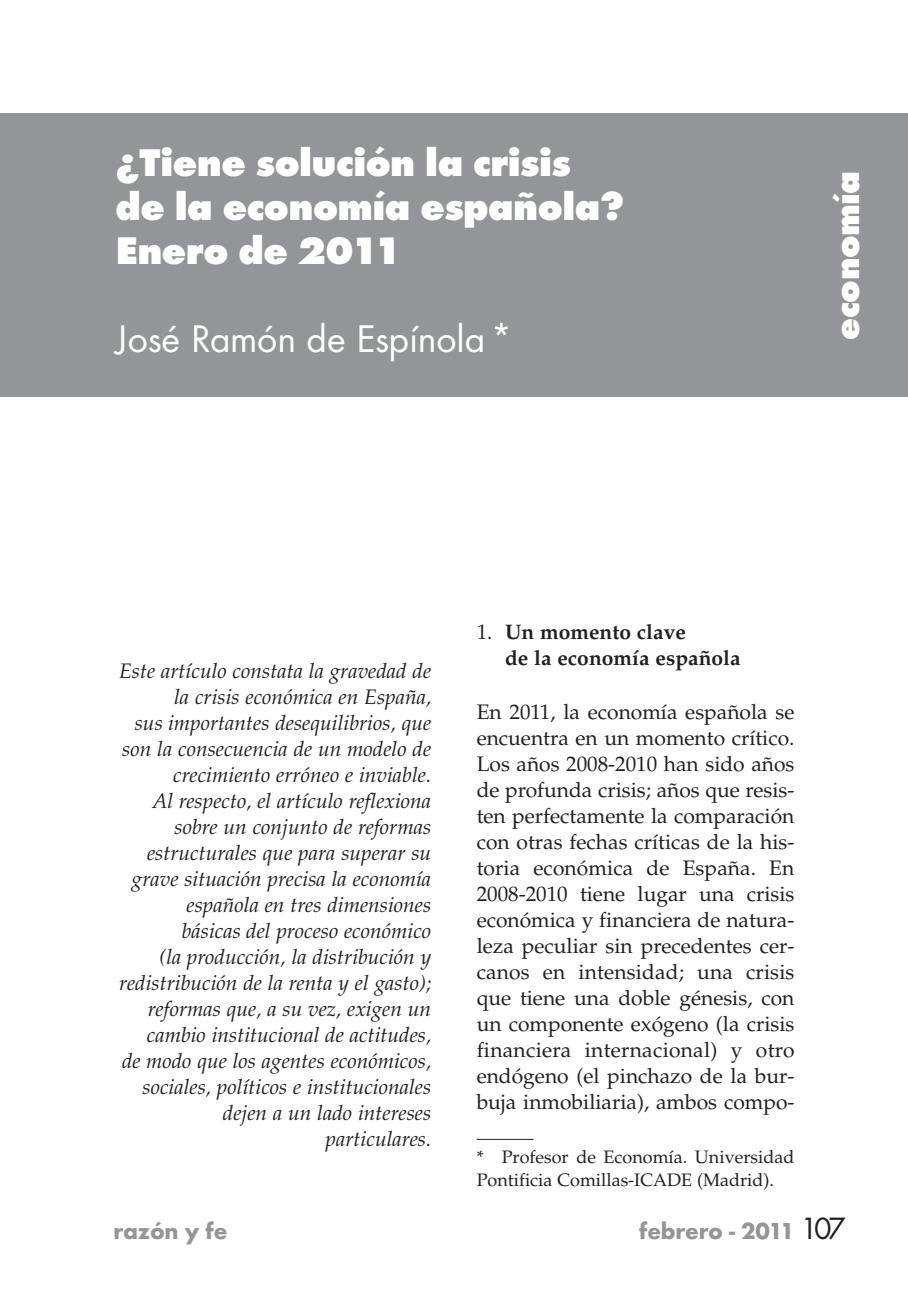
<style>
.page{position:relative;width:908px;height:1304px;background:#fff}
.page>*{position:absolute;margin:0;border:0;box-sizing:border-box;transform-origin:0 0}
.t1{font:800 40px/44px "Futura T";letter-spacing:-.015em;color:#fff}
.t2{font:40px "Futura T";letter-spacing:-.01em;color:#fff}
.t3{font:800 36px "Futura T";letter-spacing:-.015em;color:#fff}
.t4{font:700 24px "Futura T";letter-spacing:-.01em;color:#939598}
.t5{font:italic 21px/26px "Palatino";color:#231f20;text-align:right}
.t6{font:21px/26px "Palatino";color:#231f20;text-align:justify}
.t7{font:700 21px/26px "Palatino";color:#231f20}
.t8{font:18px/23px "Palatino";color:#231f20}
.s1{font-weight:400}
.s2{font-weight:400;font-size:32px;color:#231f20}
</style>
<div class="page">
<div style="left:0;top:113px;width:907px;height:284px;background:#939598"></div>
<hr style="left:476px;top:1139px;width:57px;height:1px;background:#231f20">
<h1 class="t1" style="left:115px;top:144px;width:510px">¿Tiene solución la crisis de la economía española?<br>Enero de 2011</h1>
<h1 class="t2" style="left:115px;top:323px;width:398px">José Ramón de Espínola*</h1>
<h2 class="t3" style="left:832px;top:340px;width:170px;rotate:-90deg">economía</h2>
<p class="t5" style="left:119px;top:660px;width:313px">Este artículo constata la gravedad de la crisis económica en España,<br>sus importantes desequilibrios, que son la consecuencia de un modelo de crecimiento erróneo e inviable.<br>Al respecto, el artículo reflexiona sobre un conjunto de reformas estructurales que para superar su grave situación precisa la economía española en tres dimensiones<br>básicas del proceso económico<br>(la producción, la distribución y redistribución de la renta y el gasto); reformas que, a su vez, exigen un cambio institucional de actitudes,<br>de modo que los agentes económicos, sociales, políticos e institucionales dejen a un lado intereses particulares.</p>
<p class="t7" style="left:505px;top:621px;width:237px;text-indent:-28px"><span class="s1">1.</span> Un momento clave<br>de la economía española</p>
<p class="t6" style="left:476px;top:702px;width:319px">En 2011, la economía española se encuentra en un momento crítico.<br>Los años 2008-2010 han sido años de profunda crisis; años que resis&shy;ten perfectamente la comparación con otras fechas críticas de la his&shy;toria económica de España. En 2008-2010 tiene lugar una crisis económica y financiera de natura&shy;leza peculiar sin precedentes cer&shy;canos en intensidad; una crisis que tiene una doble génesis, con un componente exógeno (la crisis financiera internacional) y otro endógeno (el pinchazo de la bur&shy;buja inmobiliaria), ambos compo-</p>
<p class="t8" style="left:476px;top:1147px;width:319px">* Profesor de Economía. Universidad<br>Pontificia Comillas-ICADE (Madrid).</p>
<p class="t4" style="left:113px;top:1221px;width:115px">razón y fe</p>
<p class="t4" style="left:639px;top:1221px;width:208px">febrero - 2011 <span class="s2">107</span></p>
</div>
